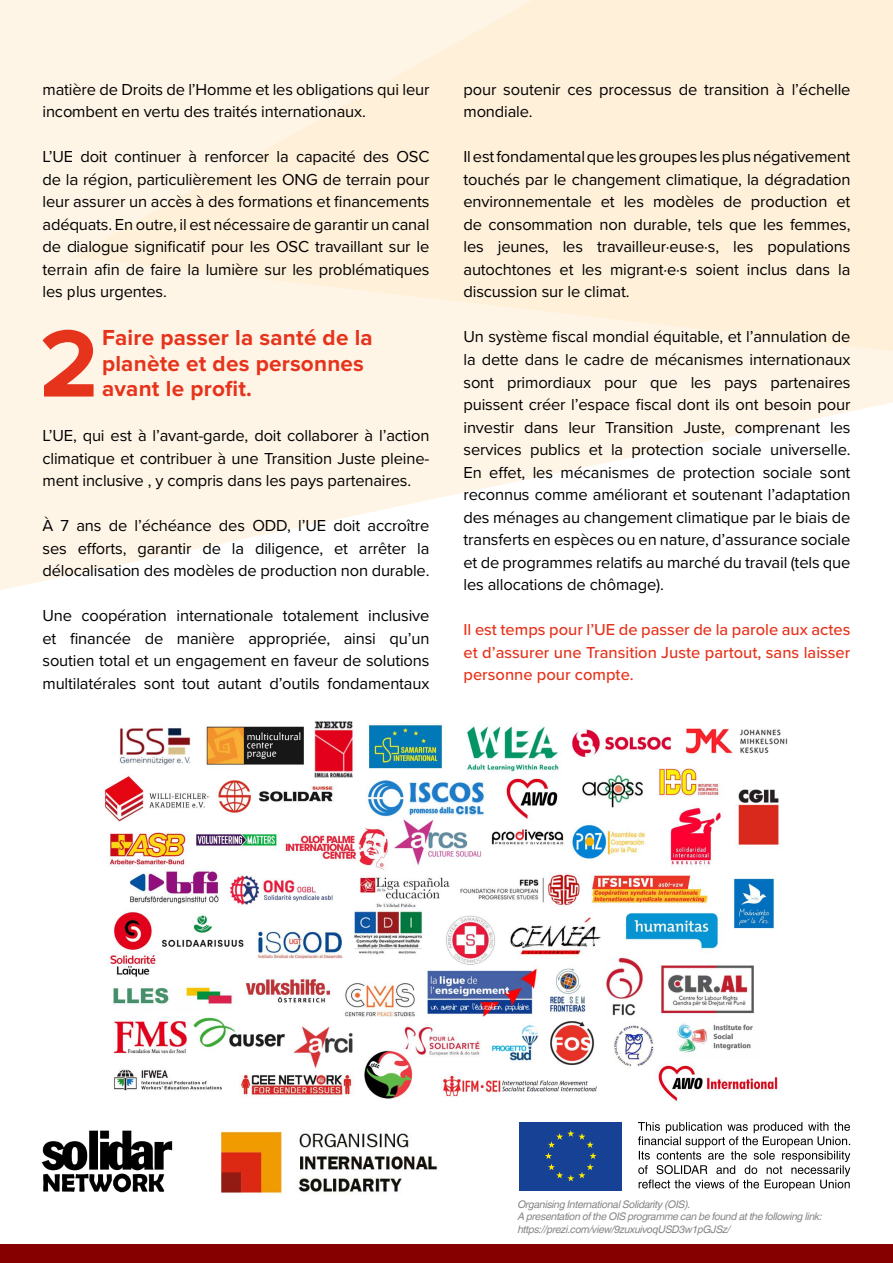
<style>
.page{position:relative;width:893px;height:1263px;background:#fff}
.page>*{position:absolute;margin:0;border:0;box-sizing:border-box;transform-origin:0 0}
.t1{font:700 22.5px/25.5px "Proxima Nova";letter-spacing:.01em;color:#e6331c}
.t2{font:16.5px/22.5px "Proxima Nova";letter-spacing:-.01em;color:#000;text-align:justify}
.t3{font:500 16.5px/22.5px "Proxima Nova";color:#e6331c;text-align:justify}
.t4{font:italic 10.5px/12.6px "Helvetica World";letter-spacing:-.03em;color:#878787}
</style>
<div class="page">
<svg style="left:0;top:0;width:893px;height:590px;fill:#fff5e6"></svg>
<img style="left:220px;top:1131px;width:218px;height:63px">
<img style="left:41px;top:1130px;width:132px;height:63px">
<svg style="left:638px;top:1122px;width:212px;height:69px"></svg>
<svg style="left:519px;top:1122px;width:103px;height:69px"></svg>
<div style="left:520px;top:1122px;width:102px;height:68px;background:#164194"></div>
<svg style="left:545px;top:1130px;width:52px;height:51px"></svg>
<div style="left:0;top:1245px;width:893px;height:18px;background:#870000"></div>
<img style="left:101px;top:721px;width:687px;height:382px">
<svg style="left:72px;top:0;width:821px;height:369px;fill:#fff0da"></svg>
<svg style="left:43px;top:330px;width:51px;height:66px"></svg>
<p class="t2" style="left:43px;top:77px;width:388px">matière de Droits de l’Homme et les obligations qui leur incombent en vertu des traités internationaux.</p>
<p class="t2" style="left:43px;top:145px;width:388px">L’UE doit continuer à renforcer la capacité des OSC de la région, particulièrement les ONG de terrain pour leur assurer un accès à des formations et financements adéquats. En outre, il est nécessaire de garantir un canal de dialogue significatif pour les OSC travaillant sur le terrain afin de faire la lumière sur les problématiques les plus urgentes.</p>
<h1 class="t1" style="left:102px;top:326px;width:272px">Faire passer la santé de la planète et des personnes avant le profit.</h1>
<p class="t2" style="left:43px;top:424px;width:388px">L’UE, qui est à l’avant-garde, doit collaborer à l’action climatique et contribuer à une Transition Juste pleine&shy;ment inclusive , y compris dans les pays partenaires.</p>
<p class="t2" style="left:43px;top:514px;width:388px">À 7 ans de l’échéance des ODD, l’UE doit accroître ses efforts, garantir de la diligence, et arrêter la délocalisation des modèles de production non durable.</p>
<p class="t2" style="left:43px;top:604px;width:388px">Une coopération internationale totalement inclusive et financée de manière appropriée, ainsi qu’un soutien total et un engagement en faveur de solutions multilatérales sont tout autant d’outils fondamentaux</p>
<p class="t2" style="left:463px;top:77px;width:388px">pour soutenir ces processus de transition à l’échelle mondiale.</p>
<p class="t2" style="left:463px;top:145px;width:388px">Il est fondamental que les groupes les plus négativement touchés par le changement climatique, la dégradation environnementale et les modèles de production et de consommation non durable, tels que les femmes, les jeunes, les travailleur·euse·s, les populations autochtones et les migrant·e·s soient inclus dans la discussion sur le climat.</p>
<p class="t2" style="left:463px;top:325px;width:388px">Un système fiscal mondial équitable, et l’annulation de la dette dans le cadre de mécanismes internationaux sont primordiaux pour que les pays partenaires puissent créer l’espace fiscal dont ils ont besoin pour investir dans leur Transition Juste, comprenant les services publics et la protection sociale universelle.<br>En effet, les mécanismes de protection sociale sont reconnus comme améliorant et soutenant l’adaptation des ménages au changement climatique par le biais de transferts en espèces ou en nature, d’assurance sociale et de programmes relatifs au marché du travail (tels que les allocations de chômage).</p>
<p class="t3" style="left:463px;top:618px;width:388px">Il est temps pour l’UE de passer de la parole aux actes et d’assurer une Transition Juste partout, sans laisser personne pour compte.</p>
<p class="t4" style="left:518px;top:1198px;width:306px">Organising International Solidarity (OIS).<br>A presentation of the OIS programme can be found at the following link: https://prezi.com/view/9zuxuivoqUSD3w1pGJSz/</p>
</div>
